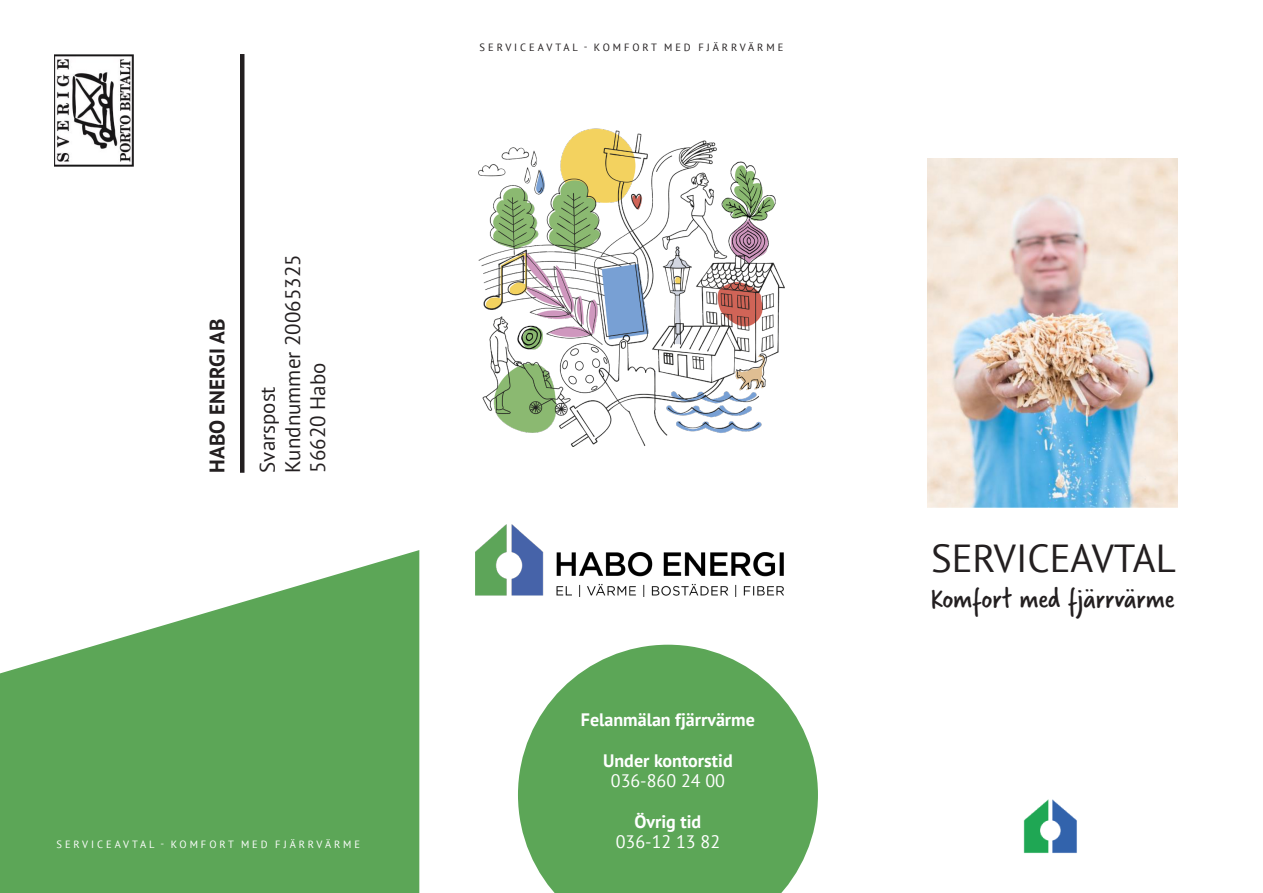
<style>
.page{position:relative;width:1263px;height:893px;background:#fff}
.page>*{position:absolute;margin:0;border:0;box-sizing:border-box;transform-origin:0 0}
.Bullet_Points{font:39px "PT Sans";color:#231f20}
.Bullet_Points-2{font:30px "Verveine";color:#231f20}
.Bullet_Points-3{font:21px "PT Sans";color:#231f20}
.Bullet_Points-4{font:700 21px "PT Sans";color:#231f20}
.Bullet_Points-5{font:700 18px "PT Sans";color:#fff}
.Bullet_Points-6{font:18px "PT Sans";color:#fff}
.Page_Title_Header{font:10.5px "PT Sans";letter-spacing:.28em;color:#231f20}
.Page_Title_Header-2{font:10.5px "PT Sans";letter-spacing:.28em;color:#fff}
</style>
<div class="page">
<img style="left:927px;top:158px;width:251px;height:349px">
<svg style="left:518px;top:644px;width:300px;height:248px;fill:#5ca657"></svg>
<svg style="left:0;top:550px;width:419px;height:342px;fill:#5ca657"></svg>
<img style="left:1023px;top:799px;width:54px;height:54px">
<img style="left:475px;top:524px;width:309px;height:73px">
<img style="left:54px;top:54px;width:79px;height:113px">
<hr style="left:240px;top:54px;width:4px;height:418px;background:#231f20">
<img style="left:478px;top:128px;width:307px;height:318px">
<p class="Bullet_Points-4" style="left:203px;top:472px;width:155px;rotate:-90deg">HABO ENERGI AB</p>
<p class="Bullet_Points-3" style="left:279px;top:472px;width:220px;rotate:-90deg">Kundnummer 20065325</p>
<p class="Bullet_Points-3" style="left:254px;top:472px;width:88px;rotate:-90deg">Svarspost</p>
<p class="Bullet_Points-3" style="left:304px;top:472px;width:111px;rotate:-90deg">56620 Habo</p>
<p class="Page_Title_Header-2" style="left:56px;top:837px;width:305px">SERVICEAVTAL - KOMFORT MED FJÄRRVÄRME</p>
<p class="Page_Title_Header" style="left:480px;top:40px;width:305px">SERVICEAVTAL - KOMFORT MED FJÄRRVÄRME</p>
<p class="Bullet_Points-5" style="left:581px;top:707px;width:175px">Felanmälan fjärrvärme</p>
<p class="Bullet_Points-5" style="left:603px;top:748px;width:131px">Under kontorstid</p>
<p class="Bullet_Points-6" style="left:611px;top:769px;width:116px">036-860 24 00</p>
<p class="Bullet_Points-5" style="left:635px;top:809px;width:68px">Övrig tid</p>
<p class="Bullet_Points-6" style="left:616px;top:830px;width:106px">036-12 13 82</p>
<p class="Bullet_Points" style="left:931px;top:533px;width:246px">SERVICEAVTAL</p>
<p class="Bullet_Points-2" style="left:931px;top:577px;width:246px">Komfort med fjärrvärme</p>
</div>
